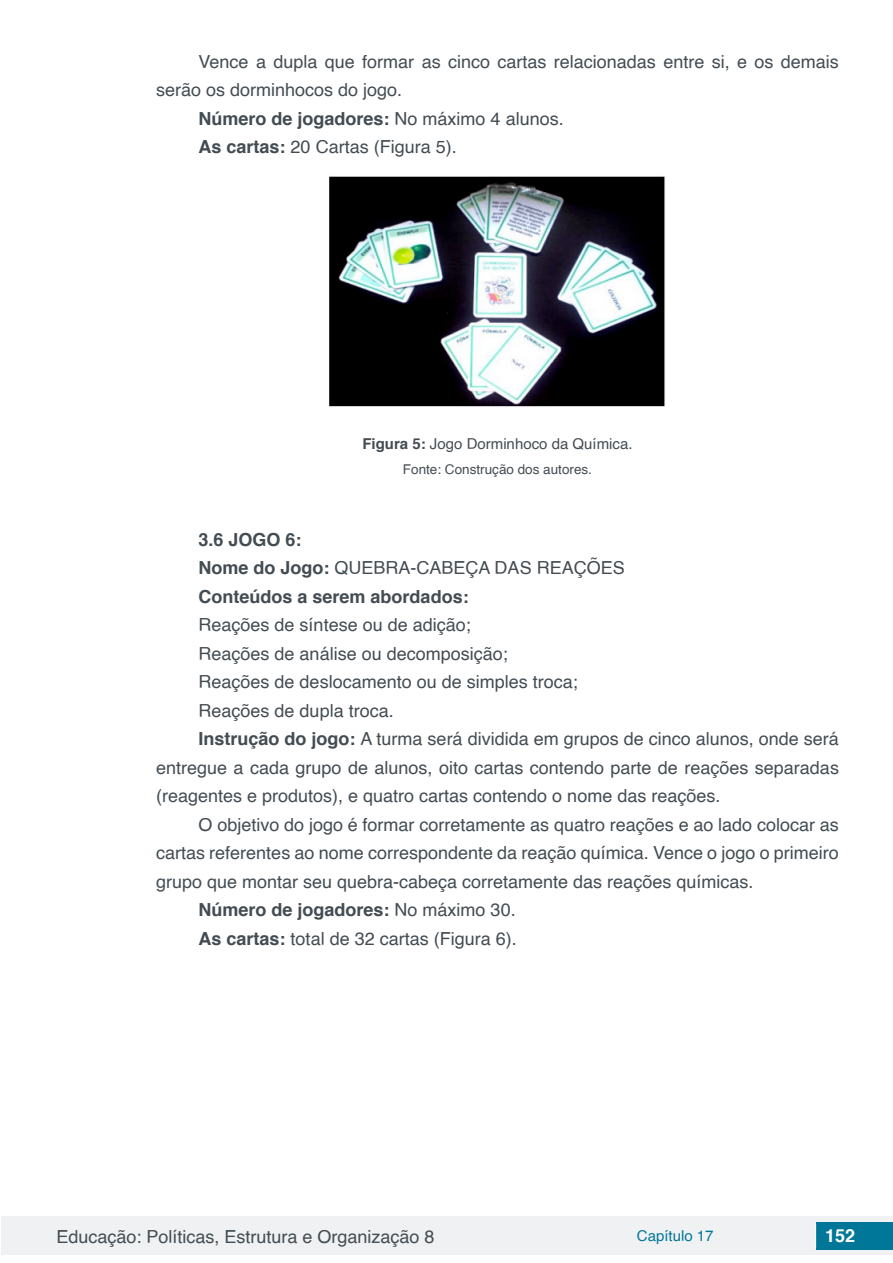
<style>
.page{position:relative;width:893px;height:1263px;background:#fff}
.page>*{position:absolute;margin:0;border:0;box-sizing:border-box;transform-origin:0 0}
.txt{font:18px/28.5px "Helvetica";color:#434c52;text-align:justify}
.txt-2{font:700 18px "Helvetica";color:#434c52}
.t1{font:700 18px "Helvetica";color:#fff}
.ref_tabelas{font:15px "Helvetica";color:#434c52}
.t2{font:15px "Helvetica";color:#007699}
.tab_fonte{font:13.5px "Helvetica";color:#434c52}
.s1{font-weight:400}
.s2{font-weight:700}
</style>
<div class="page">
<div style="left:1px;top:1216px;width:891px;height:38px;background:#f0f1f2"></div>
<div style="left:816px;top:1222px;width:77px;height:27px;background:#007699"></div>
<svg style="left:815px;top:1224px;width:1px;height:24px"></svg>
<img style="left:329px;top:176px;width:336px;height:231px">
<p class="txt" style="left:156px;top:47px;width:684px;text-indent:43px">Vence a dupla que formar as cinco cartas relacionadas entre si, e os demais serão os dorminhocos do jogo.</p>
<p class="txt-2" style="left:199px;top:104px;width:367px">Número de jogadores: <span class="s1">No máximo 4 alunos.</span></p>
<p class="txt" style="left:199px;top:133px;width:260px"><span class="s2">As cartas:</span> 20 Cartas (Figura 5).</p>
<p class="ref_tabelas" style="left:362px;top:432px;width:272px"><span class="s2">Figura 5:</span> Jogo Dorminhoco da Química.</p>
<p class="tab_fonte" style="left:403px;top:458px;width:191px">Fonte: Construção dos autores.</p>
<p class="txt-2" style="left:199px;top:525px;width:105px">3.6 JOGO 6:</p>
<p class="txt" style="left:199px;top:554px;width:428px"><span class="s2">Nome do Jogo:</span> QUEBRA-CABEÇA DAS REAÇÕES</p>
<p class="txt-2" style="left:199px;top:582px;width:272px">Conteúdos a serem abordados:</p>
<p class="txt" style="left:199px;top:611px;width:274px">Reações de síntese ou de adição;</p>
<p class="txt" style="left:199px;top:640px;width:311px">Reações de análise ou decomposição;</p>
<p class="txt" style="left:199px;top:668px;width:381px">Reações de deslocamento ou de simples troca;</p>
<p class="txt" style="left:199px;top:697px;width:197px">Reações de dupla troca.</p>
<p class="txt" style="left:156px;top:725px;width:684px;text-indent:43px"><span class="s2">Instrução do jogo:</span> A turma será dividida em grupos de cinco alunos, onde será entregue a cada grupo de alunos, oito cartas contendo parte de reações separadas (reagentes e produtos), e quatro cartas contendo o nome das reações.</p>
<p class="txt" style="left:156px;top:811px;width:684px;text-indent:43px">O objetivo do jogo é formar corretamente as quatro reações e ao lado colocar as cartas referentes ao nome correspondente da reação química. Vence o jogo o primeiro grupo que montar seu quebra-cabeça corretamente das reações químicas.</p>
<p class="txt-2" style="left:199px;top:895px;width:319px">Número de jogadores: <span class="s1">No máximo 30.</span></p>
<p class="txt" style="left:199px;top:925px;width:320px"><span class="s2">As cartas:</span> total de 32 cartas (Figura 6).</p>
<p class="txt" style="left:56px;top:1223px;width:380px">Educação: Políticas, Estrutura e Organização 8</p>
<p class="t2" style="left:637px;top:1224px;width:78px">Capítulo 17</p>
<p class="t1" style="left:825px;top:1221px;width:32px">152</p>
</div>
